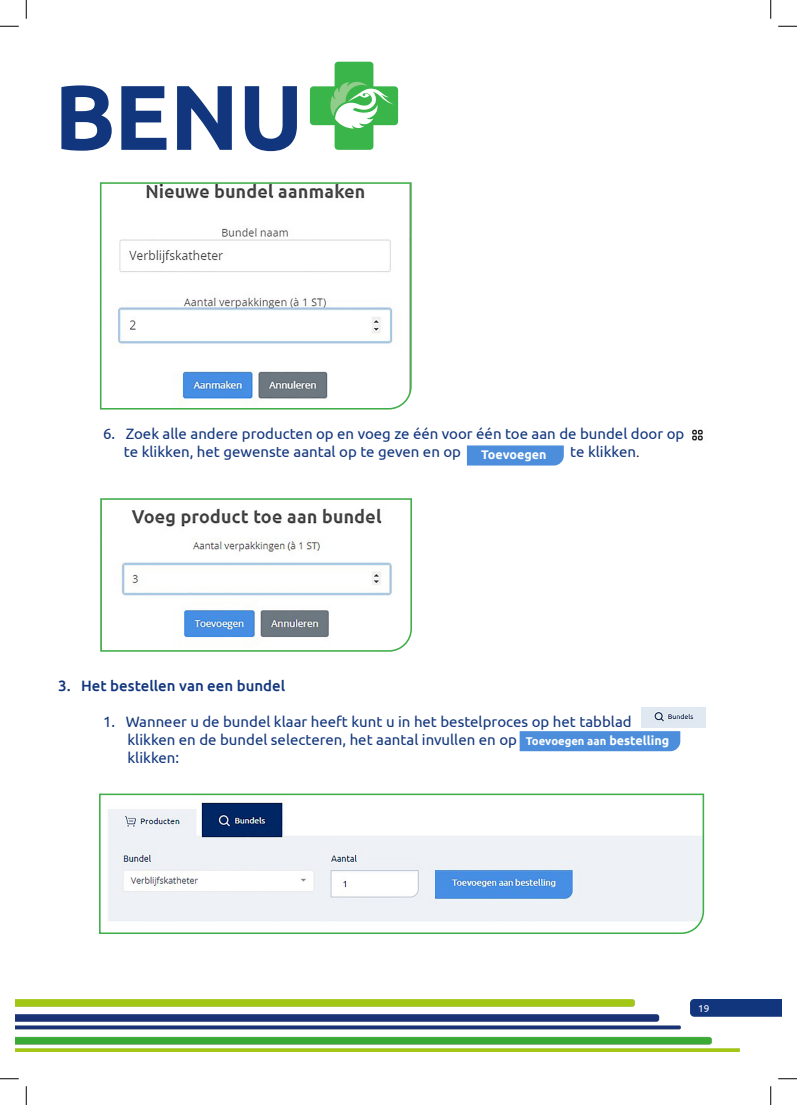
<style>
.page{position:relative;width:797px;height:1105px;background:#fff}
.page>*{position:absolute;margin:0;border:0;box-sizing:border-box;transform-origin:0 0}
.t1{font:15px/18px "Ubuntu";color:#11367e}
.t2{font:500 15px "Ubuntu";color:#11367e}
.t3{font:700 12.5px "Ubuntu";color:#fff}
.t4{font:700 11.25px "Ubuntu";color:#fff}
.t5{font:10px "Ubuntu";color:#fff}
.s1{font-family:"Minion Pro";color:#231f20}
.s2{font-size:12.5px}
</style>
<div class="page">
<img style="left:16px;top:999px;width:723px;height:52px">
<svg style="left:689px;top:999px;width:92px;height:18px;background:#173b81"></svg>
<svg style="left:310px;top:62px;width:88px;height:88px"></svg>
<svg style="left:61px;top:85px;width:51px;height:66px"></svg>
<svg style="left:121px;top:86px;width:45px;height:64px"></svg>
<svg style="left:177px;top:86px;width:55px;height:64px"></svg>
<svg style="left:245px;top:86px;width:52px;height:65px"></svg>
<svg style="left:99px;top:182px;width:313px;height:228px"></svg>
<img style="left:692px;top:429px;width:11px;height:12px">
<svg style="left:467px;top:445px;width:97px;height:21px;background:#5594dd"></svg>
<svg style="left:100px;top:498px;width:312px;height:154px"></svg>
<img style="left:641px;top:707px;width:64px;height:21px">
<div style="left:519px;top:731px;width:161px;height:20px;background:#4c8edc"></div>
<svg style="left:99px;top:793px;width:606px;height:141px"></svg>
<svg style="left:0;top:25px;width:19px;height:2px"></svg>
<svg style="left:778px;top:25px;width:19px;height:2px"></svg>
<svg style="left:0;top:1078px;width:19px;height:1px"></svg>
<svg style="left:778px;top:1078px;width:19px;height:1px"></svg>
<svg style="left:25px;top:0;width:2px;height:19px"></svg>
<svg style="left:25px;top:1086px;width:2px;height:19px"></svg>
<svg style="left:770px;top:0;width:1px;height:19px"></svg>
<svg style="left:770px;top:1086px;width:1px;height:19px"></svg>
<p class="t1" style="left:124px;top:424px;width:562px;text-indent:-21px">6. Zoek alle andere producten op en voeg ze één voor één toe aan de bundel door op te klikken, het gewenste aantal op te geven en op</p>
<p class="t1" style="left:570px;top:442px;width:71px">te klikken<span class="s1">.</span></p>
<p class="t3" style="left:481px;top:447px;width:67px">Toevoegen</p>
<p class="t2" style="left:58px;top:676px;width:228px">3. Het bestellen van een bundel</p>
<p class="t1" style="left:103px;top:712px;width:530px">1. Wanneer u de bundel klaar heeft kunt u in het bestelproces op het tabblad</p>
<p class="t1" style="left:127px;top:730px;width:391px">klikken en de bundel selecteren, het aantal invullen en op</p>
<p class="t1" style="left:127px;top:748px;width:53px">klikken:</p>
<p class="t4" style="left:526px;top:734px;width:145px">Toevoegen aan <span class="s2">bestelling</span></p>
<p class="t5" style="left:698px;top:1002px;width:13px">19</p>
</div>
